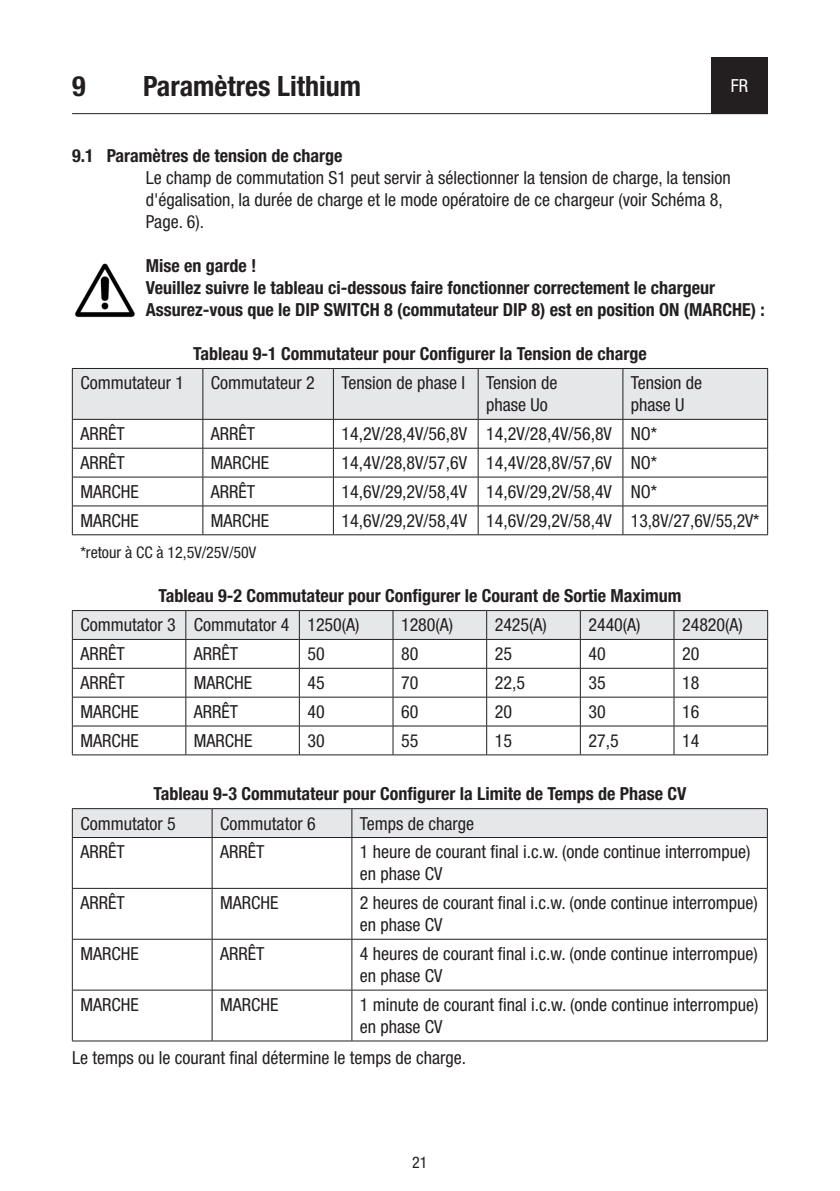
<style>
.page{position:relative;width:840px;height:1191px;background:#fff}
.page>*{position:absolute;margin:0;border:0;box-sizing:border-box;transform-origin:0 0}
.t1{font:700 condensed 28px "Helvetica Neue LT Std";color:#231f20}
.t2{font:condensed 18px/22px "Helvetica Neue LT Std";color:#231f20}
.t3{font:700 condensed 18px/22px "Helvetica Neue LT Std";color:#231f20}
.t4{font:condensed 18px "Helvetica Neue LT Std";color:#fff}
.t5{font:condensed 16px "Helvetica Neue LT Std";color:#231f20}
</style>
<div class="page">
<div style="left:710px;top:57px;width:57px;height:56px;background:#231f20"></div>
<hr style="left:72px;top:113px;width:695px;height:1px;background:#231f20">
<img style="left:75px;top:263px;width:60px;height:55px">
<svg style="left:72px;top:368px;width:695px;height:166px"></svg>
<hr style="left:72px;top:534px;width:131px;height:1px;background:#231f20">
<hr style="left:203px;top:534px;width:130px;height:1px;background:#231f20">
<hr style="left:333px;top:534px;width:145px;height:1px;background:#231f20">
<hr style="left:478px;top:534px;width:144px;height:1px;background:#231f20">
<hr style="left:622px;top:534px;width:145px;height:1px;background:#231f20">
<hr style="left:299px;top:754px;width:94px;height:1px;background:#231f20">
<hr style="left:393px;top:754px;width:93px;height:1px;background:#231f20">
<hr style="left:486px;top:754px;width:94px;height:1px;background:#231f20">
<hr style="left:580px;top:754px;width:93px;height:1px;background:#231f20">
<hr style="left:673px;top:754px;width:94px;height:1px;background:#231f20">
<svg style="left:72px;top:610px;width:695px;height:144px"></svg>
<hr style="left:72px;top:754px;width:114px;height:1px;background:#231f20">
<hr style="left:186px;top:754px;width:113px;height:1px;background:#231f20">
<svg style="left:72px;top:808px;width:695px;height:29px;background:#dcdddf"></svg>
<hr style="left:351px;top:837px;width:416px;height:1px;background:#231f20">
<hr style="left:766px;top:837px;width:1px;height:51px;background:#231f20">
<hr style="left:351px;top:888px;width:416px;height:1px;background:#231f20">
<hr style="left:766px;top:888px;width:1px;height:51px;background:#231f20">
<hr style="left:351px;top:939px;width:416px;height:1px;background:#231f20">
<hr style="left:766px;top:939px;width:1px;height:51px;background:#231f20">
<hr style="left:351px;top:989px;width:416px;height:1px;background:#231f20">
<hr style="left:766px;top:990px;width:1px;height:50px;background:#231f20">
<hr style="left:351px;top:1040px;width:416px;height:1px;background:#231f20">
<hr style="left:72px;top:837px;width:140px;height:1px;background:#231f20">
<hr style="left:72px;top:837px;width:1px;height:51px;background:#231f20">
<hr style="left:212px;top:837px;width:139px;height:1px;background:#231f20">
<hr style="left:212px;top:837px;width:1px;height:51px;background:#231f20">
<hr style="left:351px;top:837px;width:1px;height:51px;background:#231f20">
<hr style="left:72px;top:888px;width:140px;height:1px;background:#231f20">
<hr style="left:72px;top:888px;width:1px;height:51px;background:#231f20">
<hr style="left:212px;top:888px;width:139px;height:1px;background:#231f20">
<hr style="left:212px;top:888px;width:1px;height:51px;background:#231f20">
<hr style="left:351px;top:888px;width:1px;height:51px;background:#231f20">
<hr style="left:72px;top:939px;width:140px;height:1px;background:#231f20">
<hr style="left:72px;top:939px;width:1px;height:51px;background:#231f20">
<hr style="left:212px;top:939px;width:139px;height:1px;background:#231f20">
<hr style="left:212px;top:939px;width:1px;height:51px;background:#231f20">
<hr style="left:351px;top:939px;width:1px;height:51px;background:#231f20">
<hr style="left:72px;top:989px;width:140px;height:1px;background:#231f20">
<hr style="left:72px;top:990px;width:1px;height:50px;background:#231f20">
<hr style="left:212px;top:989px;width:139px;height:1px;background:#231f20">
<hr style="left:212px;top:990px;width:1px;height:50px;background:#231f20">
<hr style="left:351px;top:990px;width:1px;height:50px;background:#231f20">
<hr style="left:72px;top:1040px;width:140px;height:1px;background:#231f20">
<hr style="left:212px;top:1040px;width:139px;height:1px;background:#231f20">
<h1 class="t1" style="left:72px;top:69px;width:15px">9</h1>
<h1 class="t1" style="left:143px;top:69px;width:219px">Paramètres Lithium</h1>
<p class="t4" style="left:730px;top:75px;width:19px">FR</p>
<p class="t3" style="left:72px;top:144px;width:272px">9.1 Paramètres de tension de charge</p>
<p class="t2" style="left:146px;top:167px;width:586px">Le champ de commutation S1 peut servir à sélectionner la tension de charge, la tension d'égalisation, la durée de charge et le mode opératoire de ce chargeur (voir Schéma 8,<br>Page. 6).</p>
<p class="t3" style="left:146px;top:254px;width:620px">Mise en garde !<br>Veuillez suivre le tableau ci-dessous faire fonctionner correctement le chargeur<br>Assurez-vous que le DIP SWITCH 8 (commutateur DIP 8) est en position ON (MARCHE) :</p>
<p class="t3" style="left:193px;top:342px;width:455px">Tableau 9-1 Commutateur pour Configurer la Tension de charge</p>
<p class="t2" style="left:80px;top:372px;width:105px">Commutateur 1</p>
<p class="t2" style="left:211px;top:372px;width:105px">Commutateur 2</p>
<p class="t2" style="left:486px;top:372px;width:73px;text-indent:-145px">Tension de phase I Tension de phase Uo</p>
<p class="t2" style="left:630px;top:372px;width:73px">Tension de phase U</p>
<p class="t2" style="left:80px;top:423px;width:46px">ARRÊT</p>
<p class="t2" style="left:211px;top:423px;width:46px">ARRÊT</p>
<p class="t2" style="left:341px;top:423px;width:317px">14,2V/28,4V/56,8V 14,2V/28,4V/56,8V NO*</p>
<p class="t2" style="left:80px;top:451px;width:46px">ARRÊT</p>
<p class="t2" style="left:211px;top:451px;width:60px">MARCHE</p>
<p class="t2" style="left:341px;top:451px;width:317px">14,4V/28,8V/57,6V 14,4V/28,8V/57,6V NO*</p>
<p class="t2" style="left:80px;top:480px;width:60px">MARCHE</p>
<p class="t2" style="left:211px;top:480px;width:46px">ARRÊT</p>
<p class="t2" style="left:341px;top:480px;width:317px">14,6V/29,2V/58,4V 14,6V/29,2V/58,4V NO*</p>
<p class="t2" style="left:80px;top:509px;width:60px">MARCHE</p>
<p class="t2" style="left:211px;top:509px;width:60px">MARCHE</p>
<p class="t2" style="left:341px;top:509px;width:419px">14,6V/29,2V/58,4V 14,6V/29,2V/58,4V 13,8V/27,6V/55,2V*</p>
<p class="t5" style="left:80px;top:543px;width:177px">*retour à CC à 12,5V/25V/50V</p>
<p class="t3" style="left:158px;top:584px;width:524px">Tableau 9-2 Commutateur pour Configurer le Courant de Sortie Maximum</p>
<p class="t2" style="left:80px;top:614px;width:280px">Commutator 3 Commutator 4 1250(A)</p>
<p class="t2" style="left:401px;top:614px;width:54px">1280(A)</p>
<p class="t2" style="left:494px;top:614px;width:54px">2425(A)</p>
<p class="t2" style="left:588px;top:614px;width:54px">2440(A)</p>
<p class="t2" style="left:681px;top:614px;width:62px">24820(A)</p>
<p class="t2" style="left:80px;top:643px;width:46px">ARRÊT</p>
<p class="t2" style="left:194px;top:643px;width:46px">ARRÊT</p>
<p class="t2" style="left:307px;top:643px;width:19px">50</p>
<p class="t2" style="left:401px;top:643px;width:19px">80</p>
<p class="t2" style="left:494px;top:643px;width:19px">25</p>
<p class="t2" style="left:588px;top:643px;width:19px">40</p>
<p class="t2" style="left:681px;top:643px;width:19px">20</p>
<p class="t2" style="left:80px;top:671px;width:46px">ARRÊT</p>
<p class="t2" style="left:194px;top:671px;width:60px">MARCHE</p>
<p class="t2" style="left:307px;top:671px;width:19px">45</p>
<p class="t2" style="left:401px;top:671px;width:19px">70</p>
<p class="t2" style="left:494px;top:671px;width:32px">22,5</p>
<p class="t2" style="left:588px;top:671px;width:19px">35</p>
<p class="t2" style="left:681px;top:671px;width:19px">18</p>
<p class="t2" style="left:80px;top:700px;width:60px">MARCHE</p>
<p class="t2" style="left:194px;top:700px;width:46px">ARRÊT</p>
<p class="t2" style="left:307px;top:700px;width:19px">40</p>
<p class="t2" style="left:401px;top:700px;width:19px">60</p>
<p class="t2" style="left:494px;top:700px;width:19px">20</p>
<p class="t2" style="left:588px;top:700px;width:19px">30</p>
<p class="t2" style="left:681px;top:700px;width:19px">16</p>
<p class="t2" style="left:80px;top:729px;width:60px">MARCHE</p>
<p class="t2" style="left:194px;top:729px;width:60px">MARCHE</p>
<p class="t2" style="left:307px;top:729px;width:19px">30</p>
<p class="t2" style="left:401px;top:729px;width:19px">55</p>
<p class="t2" style="left:494px;top:729px;width:19px">15</p>
<p class="t2" style="left:588px;top:729px;width:32px">27,5</p>
<p class="t2" style="left:681px;top:729px;width:19px">14</p>
<p class="t3" style="left:153px;top:782px;width:534px">Tableau 9-3 Commutateur pour Configurer la Limite de Temps de Phase CV</p>
<p class="t2" style="left:80px;top:812px;width:97px">Commutator 5</p>
<p class="t2" style="left:220px;top:812px;width:97px">Commutator 6</p>
<p class="t2" style="left:360px;top:812px;width:116px">Temps de charge</p>
<p class="t2" style="left:80px;top:841px;width:46px">ARRÊT</p>
<p class="t2" style="left:220px;top:841px;width:46px">ARRÊT</p>
<p class="t2" style="left:360px;top:841px;width:392px">1 heure de courant final i.c.w. (onde continue interrompue) en phase CV</p>
<p class="t2" style="left:80px;top:891px;width:46px">ARRÊT</p>
<p class="t2" style="left:220px;top:891px;width:60px">MARCHE</p>
<p class="t2" style="left:360px;top:891px;width:399px">2 heures de courant final i.c.w. (onde continue interrompue) en phase CV</p>
<p class="t2" style="left:80px;top:942px;width:60px">MARCHE</p>
<p class="t2" style="left:220px;top:942px;width:46px">ARRÊT</p>
<p class="t2" style="left:360px;top:942px;width:399px">4 heures de courant final i.c.w. (onde continue interrompue) en phase CV</p>
<p class="t2" style="left:80px;top:993px;width:60px">MARCHE</p>
<p class="t2" style="left:220px;top:993px;width:60px">MARCHE</p>
<p class="t2" style="left:360px;top:993px;width:400px">1 minute de courant final i.c.w. (onde continue interrompue) en phase CV</p>
<p class="t2" style="left:72px;top:1047px;width:395px">Le temps ou le courant final détermine le temps de charge.</p>
<p class="t5" style="left:412px;top:1153px;width:17px">21</p>
</div>
